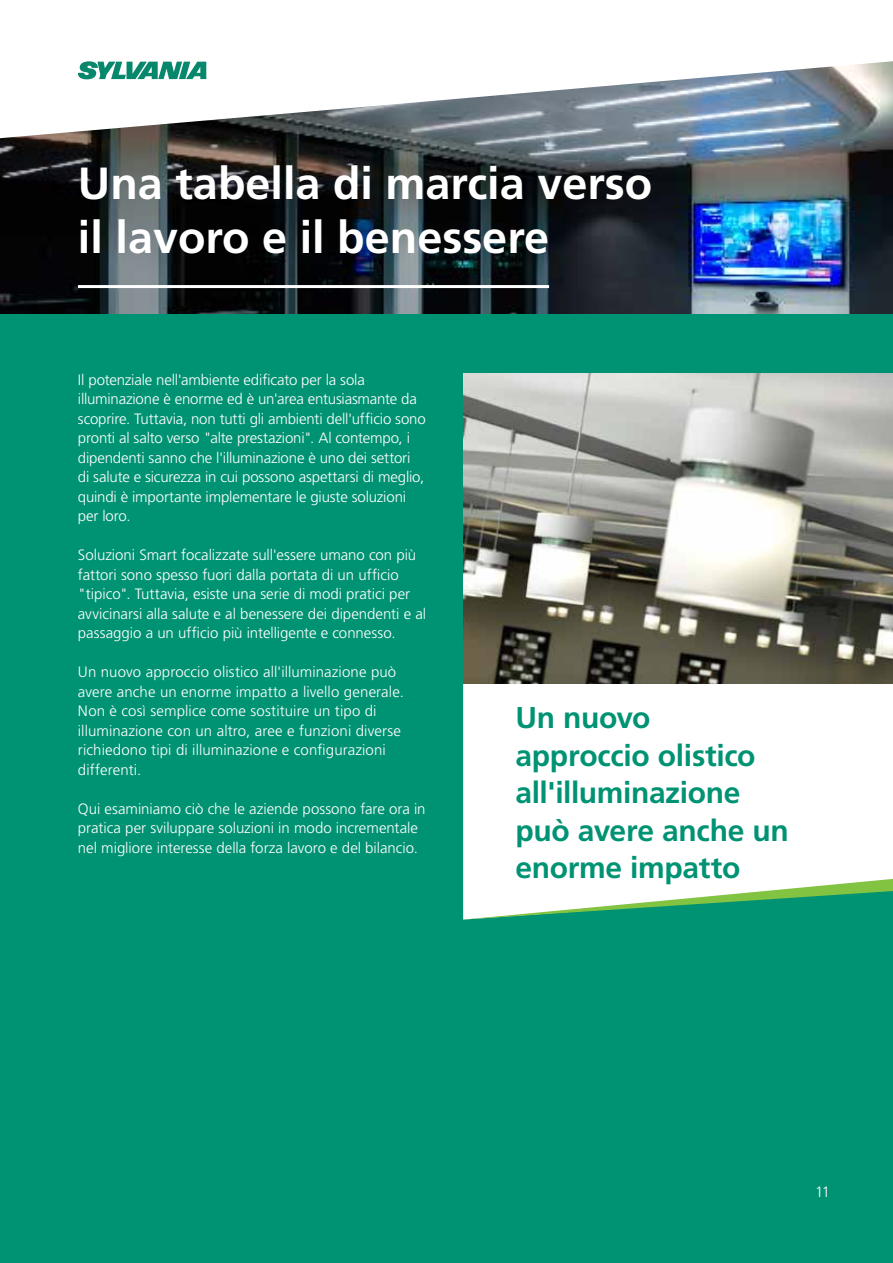
<style>
.page{position:relative;width:893px;height:1263px;background:#fff}
.page>*{position:absolute;margin:0;border:0;box-sizing:border-box;transform-origin:0 0}
.t1{font:700 45px/54px "Frutiger";color:#fff}
.t2{font:700 30px/37.5px "Frutiger";letter-spacing:-.01em;color:#009373}
.t3{font:300 15px/19.5px "Frutiger";letter-spacing:-.005em;color:#fff}
</style>
<div class="page">
<img style="left:0;top:138px;width:893px;height:176px">
<svg style="left:3px;top:61px;width:890px;height:77px"></svg>
<svg style="left:78px;top:61px;width:128px;height:18px"></svg>
<div style="left:0;top:315px;width:893px;height:948px;background:#009373"></div>
<hr style="left:78px;top:285px;width:471px;height:3px;background:#fff">
<div style="left:463px;top:684px;width:430px;height:195px;background:#fff"></div>
<img style="left:463px;top:373px;width:430px;height:311px">
<svg style="left:463px;top:879px;width:430px;height:40px"></svg>
<h1 class="t1" style="left:78px;top:156px;width:576px">Una tabella di marcia verso il lavoro e il benessere</h1>
<p class="t3" style="left:78px;top:370px;width:349px">Il potenziale nell'ambiente edificato per la sola illuminazione è enorme ed è un'area entusiasmante da scoprire. Tuttavia, non tutti gli ambienti dell'ufficio sono pronti al salto verso "alte prestazioni". Al contempo, i dipendenti sanno che l'illuminazione è uno dei settori<br>di salute e sicurezza in cui possono aspettarsi di meglio, quindi è importante implementare le giuste soluzioni per loro.</p>
<p class="t3" style="left:78px;top:545px;width:350px">Soluzioni Smart focalizzate sull'essere umano con più fattori sono spesso fuori dalla portata di un ufficio "tipico". Tuttavia, esiste una serie di modi pratici per avvicinarsi alla salute e al benessere dei dipendenti e al passaggio a un ufficio più intelligente e connesso.</p>
<p class="t3" style="left:78px;top:662px;width:327px">Un nuovo approccio olistico all'illuminazione può avere anche un enorme impatto a livello generale.<br>Non è così semplice come sostituire un tipo di illuminazione con un altro, aree e funzioni diverse richiedono tipi di illuminazione e configurazioni differenti.</p>
<p class="t3" style="left:78px;top:799px;width:349px">Qui esaminiamo ciò che le aziende possono fare ora in pratica per sviluppare soluzioni in modo incrementale nel migliore interesse della forza lavoro e del bilancio.</p>
<h2 class="t2" style="left:515px;top:699px;width:275px">Un nuovo approccio olistico all'illuminazione può avere anche un enorme impatto</h2>
<p class="t3" style="left:815px;top:1182px;width:17px">11</p>
</div>
